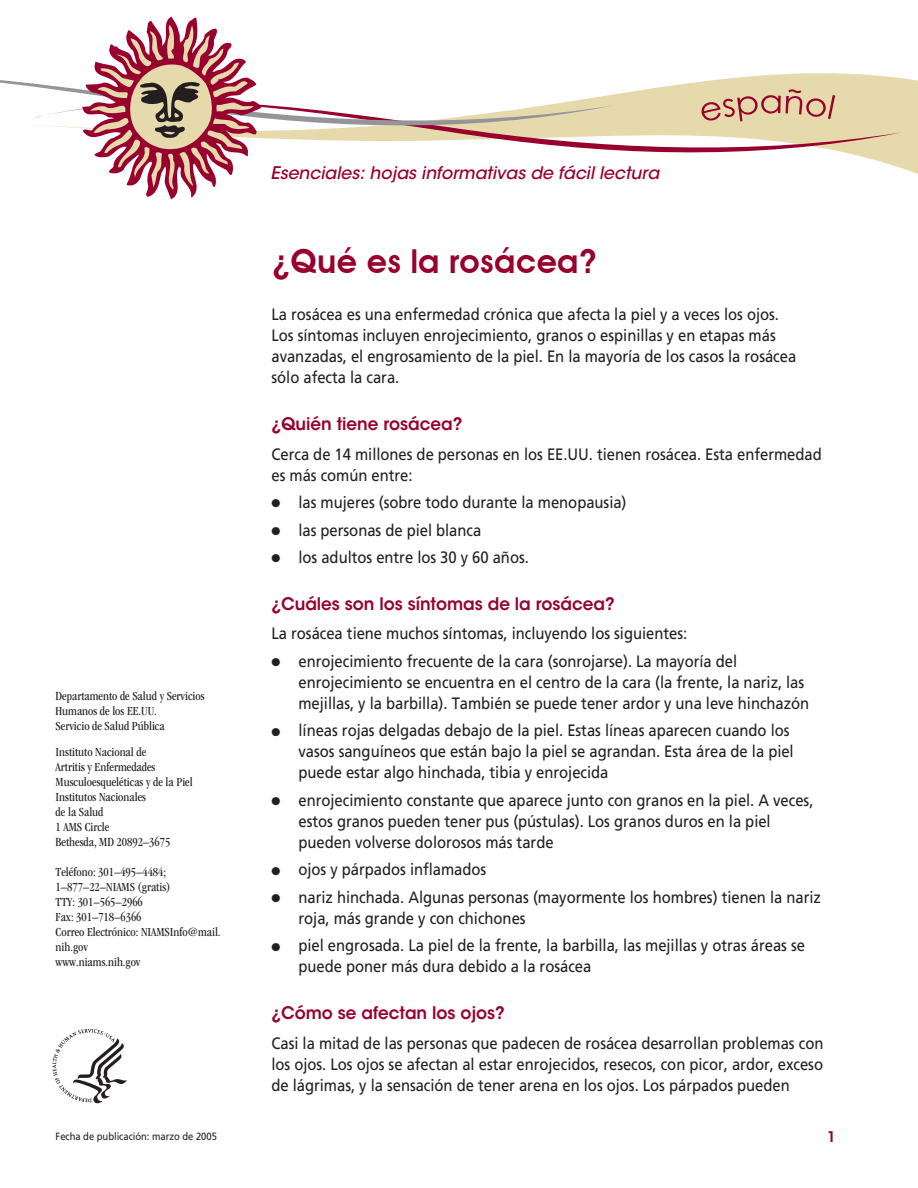
<style>
.page{position:relative;width:918px;height:1188px;background:#fff}
.page>*{position:absolute;margin:0;border:0;box-sizing:border-box;transform-origin:0 0}
._1a__Title_-_main_p1{font:600 33px "Avant Garde";letter-spacing:-.005em;color:#98012d}
._2__Subhead{font:600 17.25px "ITC Avant Garde Std";letter-spacing:-.005em;color:#98012d}
.z__Fast_Facts__blurb{font:italic 500 17.25px "ITC Avant Garde Std";letter-spacing:-.005em;color:#98012d}
._3b__Body_Text_-_bul{font:16.5px/21px "Frutiger";letter-spacing:-.005em;color:#231f20;scale:.9 1}
._3a__Body_Text{font:16.5px/21px "Frutiger";letter-spacing:-.005em;color:#231f20;scale:.9 1}
.t1{font:600 15px "Avant Garde";color:#98012d}
.z_Side_bar_-_address{font:condensed 12.75px/15px "ITC Garamond Std";color:#231f20}
.t2{font:10.5px "Frutiger";letter-spacing:-.005em;color:#231f20;scale:.9 1}
</style>
<div class="page">
<svg style="left:52px;top:1029px;width:75px;height:74px"></svg>
<svg style="left:708px;top:73px;width:210px;height:101px"></svg>
<svg style="left:261px;top:81px;width:641px;height:81px;fill:#e6daac"></svg>
<svg style="left:0;top:80px;width:614px;height:55px"></svg>
<svg style="left:82px;top:16px;width:179px;height:184px"></svg>
<svg style="left:701px;top:89px;width:134px;height:32px;background:#d7b093"></svg>
<p class="z_Side_bar_-_address" style="left:56px;top:689px;width:150px">Departamento de Salud y Servicios<br>Humanos de los EE.UU.<br>Servicio de Salud Pública</p>
<p class="z_Side_bar_-_address" style="left:56px;top:745px;width:139px">Instituto Nacional de<br>Artritis y Enfermedades<br>Musculoesqueléticas y de la Piel<br>Institutos Nacionales<br>de la Salud<br>1 AMS Circle<br>Bethesda, MD 20892–3675</p>
<p class="z_Side_bar_-_address" style="left:56px;top:865px;width:166px">Teléfono: 301–495–4484;<br>1–877–22–NIAMS (gratis)<br>TTY: 301–565–2966<br>Fax: 301–718–6366<br>Correo Electrónico: NIAMSInfo@mail. nih.gov<br>www.niams.nih.gov</p>
<p class="t2" style="left:56px;top:1131px;width:181px">Fecha de publicación: marzo de 2005</p>
<p class="z__Fast_Facts__blurb" style="left:271px;top:162px;width:390px">Esenciales: hojas informativas de fácil lectura</p>
<p class="_1a__Title_-_main_p1" style="left:272px;top:241px;width:327px">¿Qué es la rosácea?</p>
<p class="_3a__Body_Text" style="left:272px;top:304px;width:585px">La rosácea es una enfermedad crónica que afecta la piel y a veces los ojos.<br>Los síntomas incluyen enrojecimiento, granos o espinillas y en etapas más avanzadas, el engrosamiento de la piel. En la mayoría de los casos la rosácea sólo afecta la cara.</p>
<p class="_2__Subhead" style="left:272px;top:413px;width:192px">¿Quién tiene rosácea?</p>
<p class="_3a__Body_Text" style="left:272px;top:443px;width:613px">Cerca de 14 millones de personas en los EE.UU. tienen rosácea. Esta enfermedad es más común entre:</p>
<p class="_3b__Body_Text_-_bul" style="left:272px;top:492px;width:396px">● las mujeres (sobre todo durante la menopausia)</p>
<p class="_3b__Body_Text_-_bul" style="left:272px;top:519px;width:235px">● las personas de piel blanca</p>
<p class="_3b__Body_Text_-_bul" style="left:272px;top:547px;width:287px">● los adultos entre los 30 y 60 años.</p>
<p class="_2__Subhead" style="left:272px;top:593px;width:345px">¿Cuáles son los síntomas de la rosácea?</p>
<p class="_3a__Body_Text" style="left:272px;top:623px;width:463px">La rosácea tiene muchos síntomas, incluyendo los siguientes:</p>
<p class="_3b__Body_Text_-_bul" style="left:298px;top:651px;width:569px;text-indent:-27px">● enrojecimiento frecuente de la cara (sonrojarse). La mayoría del enrojecimiento se encuentra en el centro de la cara (la frente, la nariz, las mejillas, y la barbilla). También se puede tener ardor y una leve hinchazón</p>
<p class="_3b__Body_Text_-_bul" style="left:298px;top:720px;width:552px;text-indent:-27px">● líneas rojas delgadas debajo de la piel. Estas líneas aparecen cuando los vasos sanguíneos que están bajo la piel se agrandan. Esta área de la piel puede estar algo hinchada, tibia y enrojecida</p>
<p class="_3b__Body_Text_-_bul" style="left:298px;top:789px;width:574px;text-indent:-27px">● enrojecimiento constante que aparece junto con granos en la piel. A veces, estos granos pueden tener pus (pústulas). Los granos duros en la piel pueden volverse dolorosos más tarde</p>
<p class="_3b__Body_Text_-_bul" style="left:272px;top:859px;width:240px">● ojos y párpados inflamados</p>
<p class="_3b__Body_Text_-_bul" style="left:298px;top:886px;width:582px;text-indent:-27px">● nariz hinchada. Algunas personas (mayormente los hombres) tienen la nariz roja, más grande y con chichones</p>
<p class="_3b__Body_Text_-_bul" style="left:298px;top:935px;width:564px;text-indent:-27px">● piel engrosada. La piel de la frente, la barbilla, las mejillas y otras áreas se puede poner más dura debido a la rosácea</p>
<p class="_2__Subhead" style="left:272px;top:1002px;width:235px">¿Cómo se afectan los ojos?</p>
<p class="_3a__Body_Text" style="left:272px;top:1032px;width:615px;text-align:justify">Casi la mitad de las personas que padecen de rosácea desarrollan problemas con los ojos. Los ojos se afectan al estar enrojecidos, resecos, con picor, ardor, exceso de lágrimas, y la sensación de tener arena en los ojos. Los párpados pueden</p>
<p class="t1" style="left:827px;top:1128px;width:10px">1</p>
</div>
